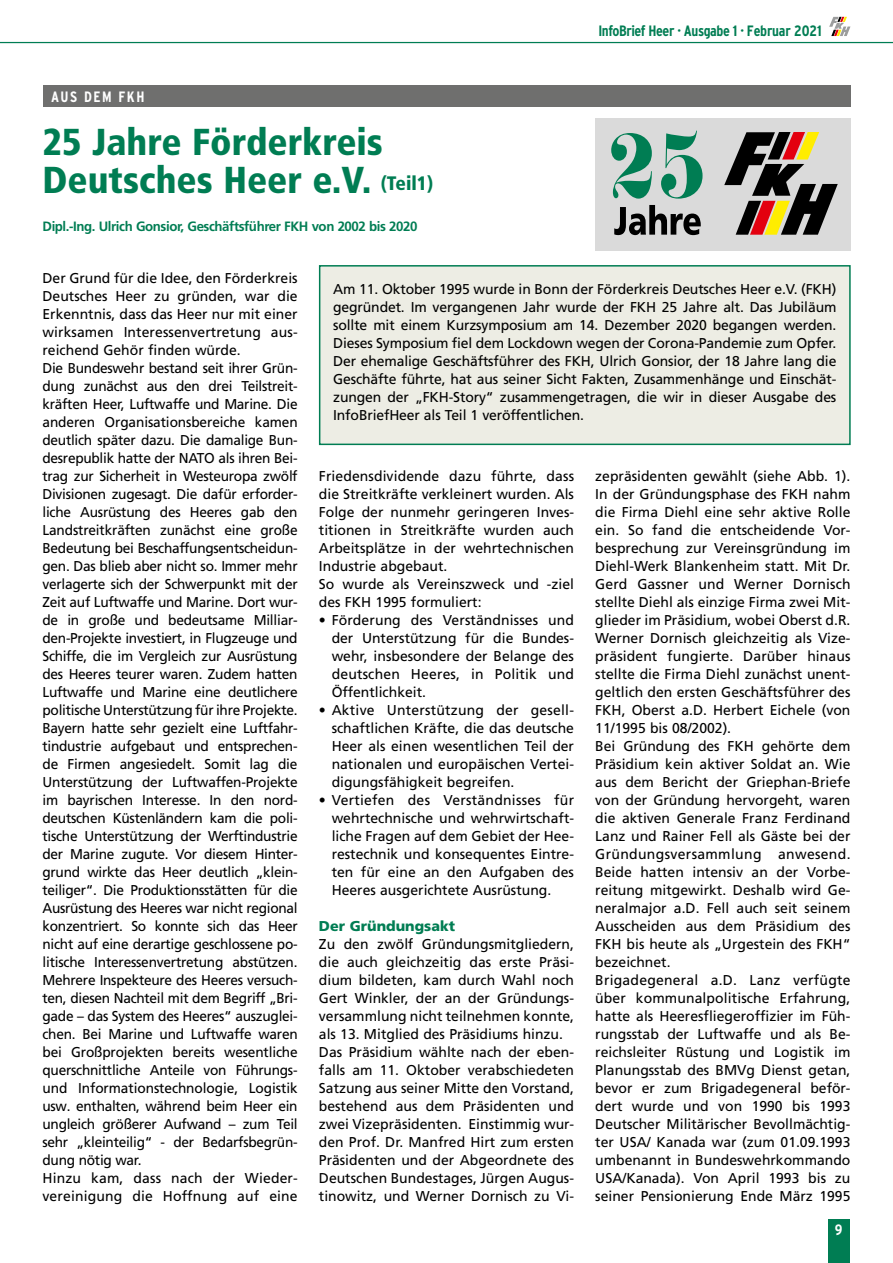
<style>
.page{position:relative;width:893px;height:1263px;background:#fff}
.page>*{position:absolute;margin:0;border:0;box-sizing:border-box;transform-origin:0 0}
.t1{font:900 condensed 37.5px/37.5px "Frutiger";color:#007d53}
.t2{font:700 condensed 15px "Interstate";letter-spacing:-.03em;color:#007d53}
.t3{font:700 condensed 15px "Interstate";letter-spacing:.1em;color:#fff}
.t4{font:14.25px/18px "Frutiger LT Pro";color:#000}
.t5{font:14.25px/18px "Frutiger LT Pro";letter-spacing:-.02em;color:#000}
.t6{font:14.25px/18px "Frutiger";color:#000;text-align:justify}
.t7{font:900 14.25px "Frutiger";color:#007d53}
.t8{font:700 13.5px "Frutiger";letter-spacing:-.03em;color:#007d53}
.s1{font-size:19.5px}
</style>
<div class="page">
<svg style="left:829px;top:17px;width:21px;height:19px"></svg>
<div style="left:828px;top:1219px;width:21px;height:44px;background:#007d53"></div>
<hr style="left:0;top:42px;width:893px;height:1px;background:#007d53">
<div style="left:43px;top:85px;width:807px;height:21px;background:#6f6f6e"></div>
<div style="left:320px;top:266px;width:530px;height:178px;background:#edede4"></div>
<div style="left:319px;top:265px;width:532px;height:180px;border:2px solid #007d53"></div>
<div style="left:595px;top:118px;width:255px;height:132px;background:#dadada"></div>
<svg style="left:724px;top:132px;width:114px;height:103px"></svg>
<svg style="left:611px;top:131px;width:91px;height:68px"></svg>
<svg style="left:614px;top:205px;width:87px;height:30px"></svg>
<p class="t3" style="left:51px;top:88px;width:95px">AUS DEM FKH</p>
<h1 class="t1" style="left:43px;top:124px;width:392px">25 Jahre Förderkreis<br>Deutsches Heer e.V. <span class="s1">(Teil1)</span></h1>
<p class="t8" style="left:43px;top:219px;width:376px">Dipl.-Ing. Ulrich Gonsior, Geschäftsführer FKH von 2002 bis 2020</p>
<p class="t2" style="left:598px;top:22px;width:225px">InfoBrief Heer · Ausgabe 1 · Februar 2021</p>
<p class="t5" style="left:43px;top:269px;width:257px">Der Grund für die Idee, den Förderkreis Deutsches Heer zu gründen, war die Erkenntnis, dass das Heer nur mit einer wirksamen Interessenvertretung aus&shy;reichend Gehör finden würde.<br>Die Bundeswehr bestand seit ihrer Grün&shy;dung zunächst aus den drei Teilstreit&shy;kräften Heer, Luftwaffe und Marine. Die anderen Organisationsbereiche kamen deutlich später dazu. Die damalige Bun&shy;desrepublik hatte der NATO als ihren Bei&shy;trag zur Sicherheit in Westeuropa zwölf Divisionen zugesagt. Die dafür erforder&shy;liche Ausrüstung des Heeres gab den Landstreitkräften zunächst eine große Bedeutung bei Beschaffungsentscheidun&shy;gen. Das blieb aber nicht so. Immer mehr verlagerte sich der Schwerpunkt mit der Zeit auf Luftwaffe und Marine. Dort wur&shy;de in große und bedeutsame Milliar&shy;den-Projekte investiert, in Flugzeuge und Schiffe, die im Vergleich zur Ausrüstung des Heeres teurer waren. Zudem hatten Luftwaffe und Marine eine deutlichere politische Unterstützung für ihre Projekte.<br>Bayern hatte sehr gezielt eine Luftfahr&shy;tindustrie aufgebaut und entsprechen&shy;de Firmen angesiedelt. Somit lag die Unterstützung der Luftwaffen-Projekte im bayrischen Interesse. In den nord&shy;deutschen Küstenländern kam die poli&shy;tische Unterstützung der Werftindustrie der Marine zugute. Vor diesem Hinter&shy;grund wirkte das Heer deutlich „klein&shy;teiliger“. Die Produktionsstätten für die Ausrüstung des Heeres war nicht regional konzentriert. So konnte sich das Heer nicht auf eine derartige geschlossene po&shy;litische Interessenvertretung abstützen.<br>Mehrere Inspekteure des Heeres versuch&shy;ten, diesen Nachteil mit dem Begriff „Bri&shy;gade – das System des Heeres“ auszuglei&shy;chen. Bei Marine und Luftwaffe waren bei Großprojekten bereits wesentliche querschnittliche Anteile von Führungs&shy;und Informationstechnologie, Logistik usw. enthalten, während beim Heer ein ungleich größerer Aufwand – zum Teil sehr „kleinteilig“ - der Bedarfsbegrün&shy;dung nötig war.<br>Hinzu kam, dass nach der Wieder&shy;vereinigung die Hoffnung auf eine</p>
<p class="t4" style="left:333px;top:280px;width:505px;text-align:justify">Am 11. Oktober 1995 wurde in Bonn der Förderkreis Deutsches Heer e.V. (FKH) gegründet. Im vergangenen Jahr wurde der FKH 25 Jahre alt. Das Jubiläum sollte mit einem Kurzsymposium am 14. Dezember 2020 begangen werden.<br>Dieses Symposium fiel dem Lockdown wegen der Corona-Pandemie zum Opfer.<br>Der ehemalige Geschäftsführer des FKH, Ulrich Gonsior, der 18 Jahre lang die Geschäfte führte, hat aus seiner Sicht Fakten, Zusammenhänge und Einschät&shy;zungen der „FKH-Story“ zusammengetragen, die wir in dieser Ausgabe des InfoBriefHeer als Teil 1 veröffentlichen.</p>
<p class="t4" style="left:319px;top:467px;width:257px">Friedensdividende dazu führte, dass die Streitkräfte verkleinert wurden. Als Folge der nunmehr geringeren Inves&shy;titionen in Streitkräfte wurden auch Arbeitsplätze in der wehrtechnischen Industrie abgebaut.<br>So wurde als Vereinszweck und -ziel des FKH 1995 formuliert:</p>
<p class="t6" style="left:332px;top:611px;width:244px;text-indent:-13px">• Förderung des Verständnisses und der Unterstützung für die Bundes&shy;wehr, insbesondere der Belange des deutschen Heeres, in Politik und Öffentlichkeit.</p>
<p class="t6" style="left:332px;top:701px;width:244px;text-indent:-13px">• Aktive Unterstützung der gesell&shy;schaftlichen Kräfte, die das deutsche Heer als einen wesentlichen Teil der nationalen und europäischen Vertei&shy;digungsfähigkeit begreifen.</p>
<p class="t6" style="left:332px;top:791px;width:244px;text-indent:-13px">• Vertiefen des Verständnisses für wehrtechnische und wehrwirtschaft&shy;liche Fragen auf dem Gebiet der Hee&shy;restechnik und konsequentes Eintre&shy;ten für eine an den Aufgaben des Heeres ausgerichtete Ausrüstung.</p>
<p class="t7" style="left:319px;top:917px;width:138px">Der Gründungsakt</p>
<p class="t4" style="left:319px;top:935px;width:257px">Zu den zwölf Gründungsmitgliedern, die auch gleichzeitig das erste Präsi&shy;dium bildeten, kam durch Wahl noch Gert Winkler, der an der Gründungs&shy;versammlung nicht teilnehmen konnte, als 13. Mitglied des Präsidiums hinzu.<br>Das Präsidium wählte nach der eben&shy;falls am 11. Oktober verabschiedeten Satzung aus seiner Mitte den Vorstand, bestehend aus dem Präsidenten und zwei Vizepräsidenten. Einstimmig wur&shy;den Prof. Dr. Manfred Hirt zum ersten Präsidenten und der Abgeordnete des Deutschen Bundestages, Jürgen Augus&shy;tinowitz, und Werner Dornisch zu Vi-</p>
<p class="t4" style="left:595px;top:467px;width:257px">zepräsidenten gewählt (siehe Abb. 1).<br>In der Gründungsphase des FKH nahm die Firma Diehl eine sehr aktive Rolle ein. So fand die entscheidende Vor&shy;besprechung zur Vereinsgründung im Diehl-Werk Blankenheim statt. Mit Dr.<br>Gerd Gassner und Werner Dornisch stellte Diehl als einzige Firma zwei Mit&shy;glieder im Präsidium, wobei Oberst d.R.<br>Werner Dornisch gleichzeitig als Vize&shy;präsident fungierte. Darüber hinaus stellte die Firma Diehl zunächst unent&shy;geltlich den ersten Geschäftsführer des FKH, Oberst a.D. Herbert Eichele (von 11/1995 bis 08/2002).<br>Bei Gründung des FKH gehörte dem Präsidium kein aktiver Soldat an. Wie aus dem Bericht der Griephan-Briefe von der Gründung hervorgeht, waren die aktiven Generale Franz Ferdinand Lanz und Rainer Fell als Gäste bei der Gründungsversammlung anwesend.<br>Beide hatten intensiv an der Vorbe&shy;reitung mitgewirkt. Deshalb wird Ge&shy;neralmajor a.D. Fell auch seit seinem Ausscheiden aus dem Präsidium des FKH bis heute als „Urgestein des FKH“ bezeichnet.<br>Brigadegeneral a.D. Lanz verfügte über kommunalpolitische Erfahrung, hatte als Heeresfliegeroffizier im Füh&shy;rungsstab der Luftwaffe und als Be&shy;reichsleiter Rüstung und Logistik im Planungsstab des BMVg Dienst getan, bevor er zum Brigadegeneral beför&shy;dert wurde und von 1990 bis 1993<br>Deutscher Militärischer Bevollmächtig&shy;ter USA/ Kanada war (zum 01.09.1993 umbenannt in Bundeswehrkommando USA/Kanada). Von April 1993 bis zu seiner Pensionierung Ende März 1995</p>
<p class="t3" style="left:835px;top:1221px;width:9px">9</p>
</div>
